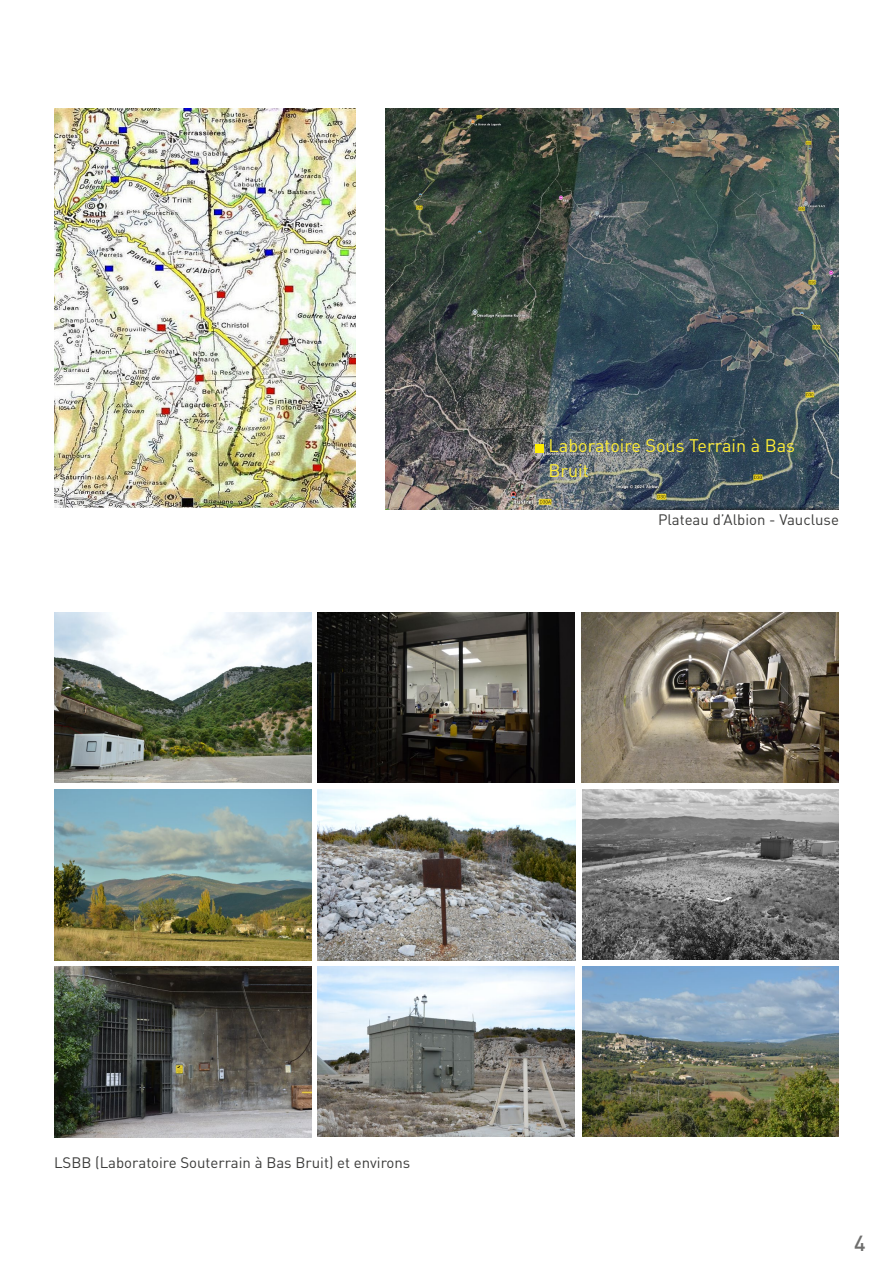
<style>
.page{position:relative;width:893px;height:1263px;background:#fff}
.page>*{position:absolute;margin:0;border:0;box-sizing:border-box;transform-origin:0 0}
.t1{font:500 21.6px "DIN Pro";color:#6e6e6d}
.t2{font:18px/25.5px "DIN Pro";color:#ffee35}
.t3{font:15px "DIN Pro";color:#3c3c3b}
</style>
<div class="page">
<img style="left:54px;top:108px;width:301px;height:400px">
<img style="left:386px;top:108px;width:453px;height:401px">
<div style="left:535px;top:444px;width:9px;height:9px;background:#ffed00"></div>
<img style="left:54px;top:612px;width:257px;height:171px">
<img style="left:318px;top:790px;width:257px;height:170px">
<img style="left:582px;top:790px;width:257px;height:170px">
<img style="left:582px;top:967px;width:257px;height:170px">
<img style="left:54px;top:790px;width:258px;height:170px">
<img style="left:581px;top:612px;width:257px;height:171px">
<img style="left:318px;top:612px;width:257px;height:171px">
<img style="left:54px;top:967px;width:258px;height:170px">
<img style="left:318px;top:967px;width:257px;height:170px">
<p class="t2" style="left:549px;top:431px;width:248px">Laboratoire Sous Terrain à Bas<br>Bruit</p>
<p class="t3" style="left:658px;top:509px;width:182px">Plateau d’Albion - Vaucluse</p>
<p class="t3" style="left:54px;top:1152px;width:358px">LSBB (Laboratoire Souterrain à Bas Bruit) et environs</p>
<h1 class="t1" style="left:854px;top:1228px;width:13px">4</h1>
</div>
